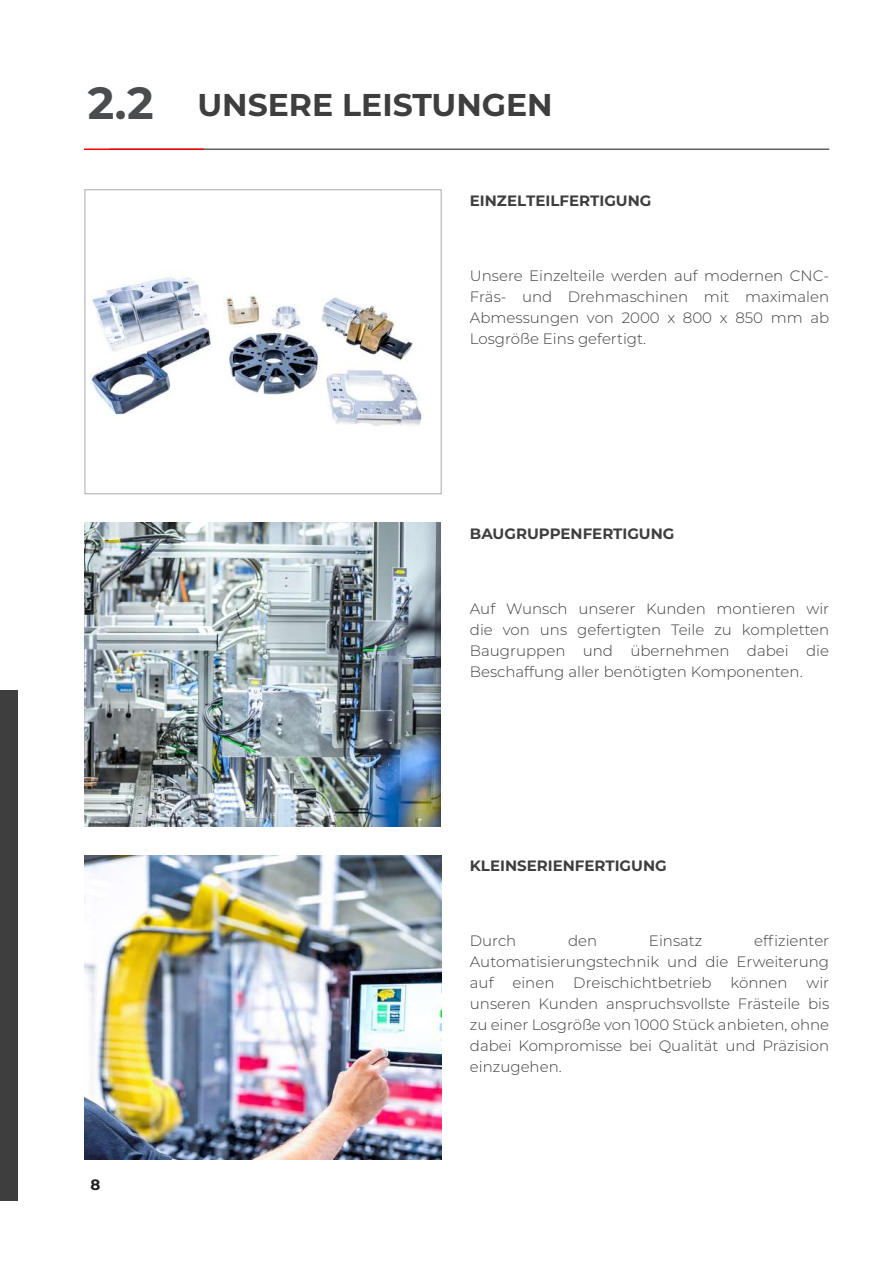
<style>
.page{position:relative;width:893px;height:1263px;background:#fff}
.page>*{position:absolute;margin:0;border:0;box-sizing:border-box;transform-origin:0 0}
.t1{font:700 31.5px "Montserrat";color:#3e3e3f}
.t2{font:300 15px/21px "Montserrat";color:#3e3e3f;text-align:justify}
.t3{font:700 15px "Montserrat";color:#3e3e3f}
.t4{font:700 15px "Montserrat";color:#231f20}
.s1{font-size:45px;color:#4b4c4d}
</style>
<div class="page">
<div style="left:0;top:690px;width:17px;height:510px;background:#3e3e3f"></div>
<img style="left:90px;top:276px;width:332px;height:150px">
<div style="left:85px;top:189px;width:357px;height:305px;border:1px solid #a8a9ad"></div>
<img style="left:84px;top:523px;width:356px;height:304px">
<img style="left:84px;top:855px;width:357px;height:304px">
<hr style="left:109px;top:148px;width:720px;height:2px;background:#606063">
<hr style="left:84px;top:148px;width:120px;height:2px;background:#f00">
<h1 class="t1" style="left:88px;top:82px;width:466px"><span class="s1">2.2</span> UNSERE LEISTUNGEN</h1>
<p class="t3" style="left:470px;top:190px;width:183px">EINZELTEILFERTIGUNG</p>
<p class="t2" style="left:470px;top:265px;width:361px">Unsere Einzelteile werden auf modernen CNC-Fräs- und Drehmaschinen mit maximalen Abmessungen von 2000 x 800 x 850 mm ab Losgröße Eins gefertigt.</p>
<p class="t3" style="left:470px;top:523px;width:206px">BAUGRUPPENFERTIGUNG</p>
<p class="t2" style="left:470px;top:598px;width:361px">Auf Wunsch unserer Kunden montieren wir die von uns gefertigten Teile zu kompletten Baugruppen und übernehmen dabei die Beschaffung aller benötigten Komponenten.</p>
<p class="t3" style="left:470px;top:855px;width:198px">KLEINSERIENFERTIGUNG</p>
<p class="t4" style="left:91px;top:1173px;width:11px">8</p>
<p class="t2" style="left:470px;top:930px;width:361px;text-indent:284px">effizienter Automatisierungstechnik und die Erweiterung auf</p>
<p class="t2" style="left:470px;top:930px;width:48px">Durch</p>
<p class="t2" style="left:568px;top:930px;width:31px">den</p>
<p class="t2" style="left:649px;top:930px;width:55px">Einsatz</p>
<p class="t2" style="left:512px;top:972px;width:44px">einen</p>
<p class="t2" style="left:573px;top:972px;width:140px">Dreischichtbetrieb</p>
<p class="t2" style="left:730px;top:972px;width:59px">können</p>
<p class="t2" style="left:470px;top:972px;width:361px;text-indent:337px">wir unseren Kunden anspruchsvollste Frästeile bis zu einer Losgröße von 1000 Stück anbieten, ohne dabei Kompromisse bei Qualität und Präzision einzugehen.</p>
</div>
